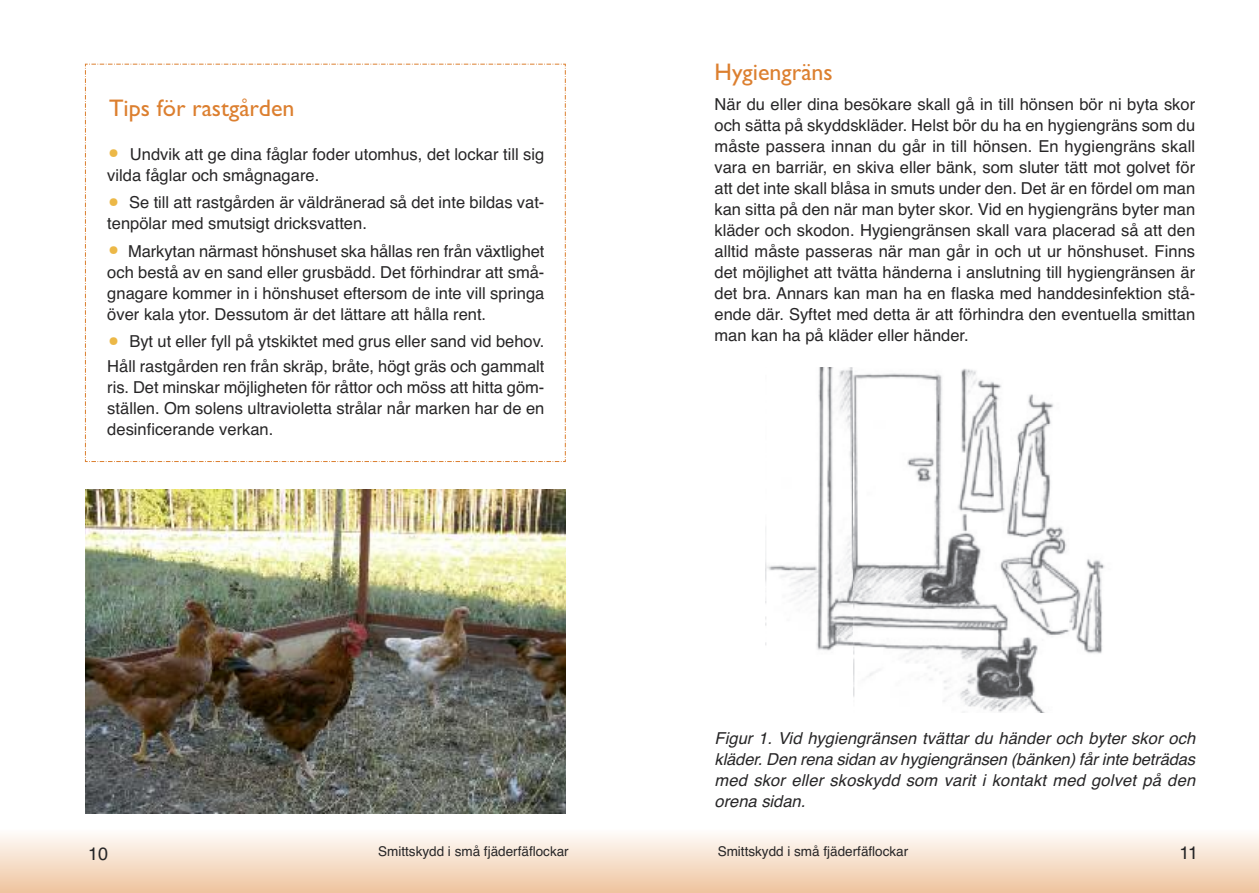
<style>
.page{position:relative;width:1259px;height:893px;background:#fff}
.page>*{position:absolute;margin:0;border:0;box-sizing:border-box;transform-origin:0 0}
.t1{font:24px "Gill Sans";color:#dc7f2f}
.t2{font:18px "Helvetica";color:#272627}
.t3{font:16.5px/21px "Helvetica";color:#272627}
.t4{font:italic 16.5px/21px "Helvetica";letter-spacing:.01em;color:#272627;text-align:justify}
.t5{font:13.5px "Helvetica";color:#272627}
.t6{font:italic 11.55px "Calibri";color:#000}
.s1{font-size:36px;color:#ecb847}
</style>
<div class="page">
<div style="left:0;top:829px;width:1259px;height:64px;background:linear-gradient(to bottom,#fffdfc,#efc49f)"></div>
<svg style="left:85px;top:63px;width:481px;height:399px"></svg>
<img style="left:85px;top:489px;width:481px;height:324px">
<img style="left:766px;top:368px;width:339px;height:345px">
<h1 class="t1" style="left:109px;top:93px;width:187px">Tips för rastgården</h1>
<p class="t3" style="left:107px;top:144px;width:438px"><span class="s1">•</span> Undvik att ge dina fåglar foder utomhus, det lockar till sig vilda fåglar och smågnagare.</p>
<p class="t3" style="left:107px;top:192px;width:438px"><span class="s1">•</span> Se till att rastgården är väldränerad så det inte bildas vat&shy;tenpölar med smutsigt dricksvatten.</p>
<p class="t3" style="left:107px;top:241px;width:438px;text-align:justify"><span class="s1">•</span> Markytan närmast hönshuset ska hållas ren från växtlighet och bestå av en sand eller grusbädd. Det förhindrar att små&shy;gnagare kommer in i hönshuset eftersom de inte vill springa över kala ytor. Dessutom är det lättare att hålla rent.</p>
<p class="t3" style="left:107px;top:329px;width:438px;line-height:25.2px"><span class="s1">•</span> Byt ut eller fyll på ytskiktet med grus eller sand vid behov.<br>Håll rastgården ren från skräp, bråte, högt gräs och gammalt</p>
<p class="t3" style="left:107px;top:377px;width:438px;text-align:justify">ris. Det minskar möjligheten för råttor och möss att hitta göm&shy;ställen. Om solens ultravioletta strålar når marken har de en desinficerande verkan.</p>
<h1 class="t1" style="left:714px;top:58px;width:120px">Hygiengräns</h1>
<p class="t3" style="left:714px;top:94px;width:482px;text-align:justify">När du eller dina besökare skall gå in till hönsen bör ni byta skor och sätta på skyddskläder. Helst bör du ha en hygiengräns som du måste passera innan du går in till hönsen. En hygiengräns skall vara en barriär, en skiva eller bänk, som sluter tätt mot golvet för att det inte skall blåsa in smuts under den. Det är en fördel om man kan sitta på den när man byter skor. Vid en hygiengräns byter man kläder och skodon. Hygiengränsen skall vara placerad så att den alltid måste passeras när man går in och ut ur hönshuset. Finns det möjlighet att tvätta händerna i anslutning till hygiengränsen är det bra. Annars kan man ha en flaska med handdesinfektion stå&shy;ende där. Syftet med detta är att förhindra den eventuella smittan man kan ha på kläder eller händer.</p>
<p class="t4" style="left:714px;top:728px;width:482px">Figur 1. Vid hygiengränsen tvättar du händer och byter skor och kläder. Den rena sidan av hygiengränsen (bänken) får inte beträdas med skor eller skoskydd som varit i kontakt med golvet på den orena sidan.</p>
<p class="t6" style="left:790px;top:726px;width:4px">&amp;</p>
<p class="t6" style="left:1099px;top:726px;width:4px">&amp;</p>
<p class="t6" style="left:1185px;top:726px;width:4px">&amp;</p>
<p class="t2" style="left:88px;top:843px;width:22px">10</p>
<p class="t5" style="left:378px;top:843px;width:192px">Smittskydd i små fjäderfäflockar</p>
<p class="t5" style="left:717px;top:843px;width:192px">Smittskydd i små fjäderfäflockar</p>
<p class="t2" style="left:1179px;top:842px;width:20px">11</p>
</div>
